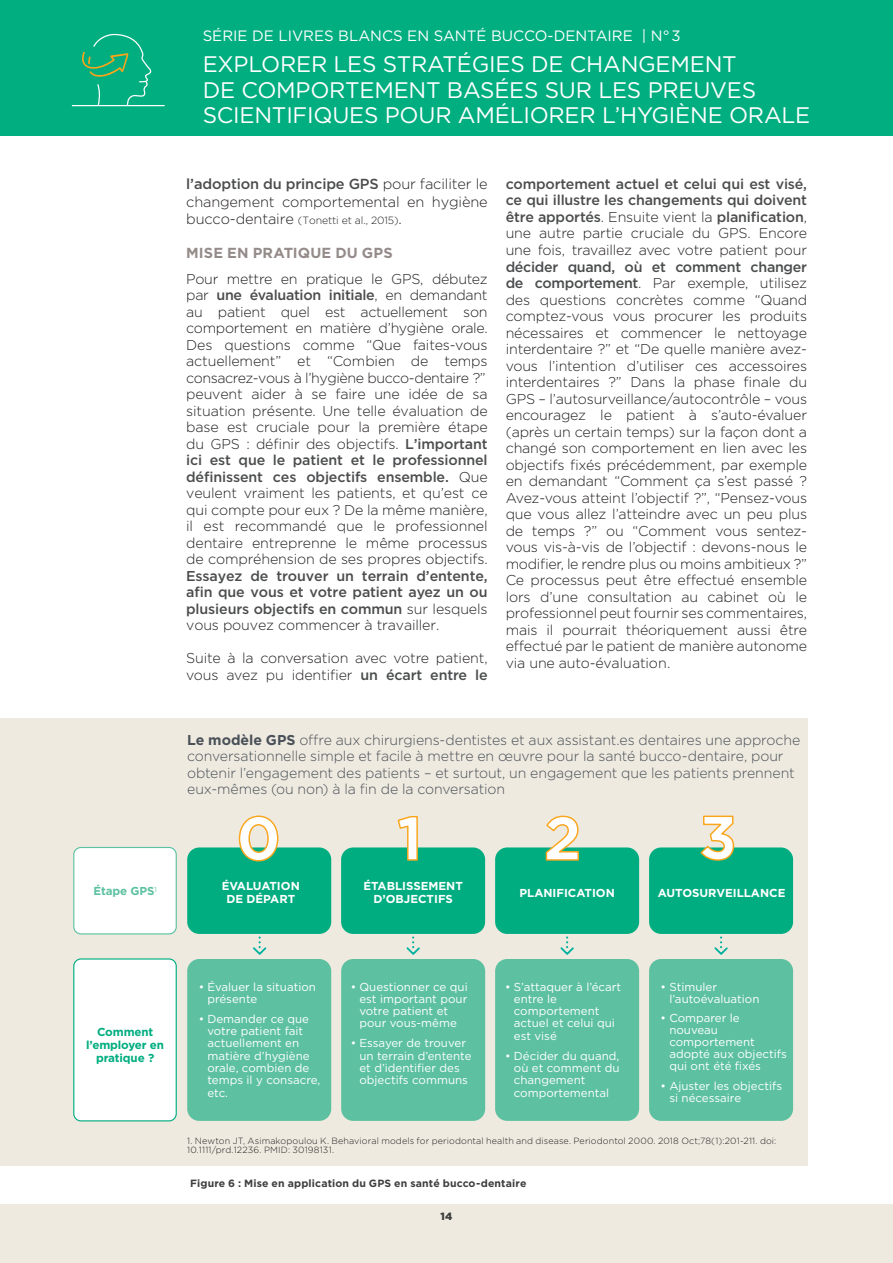
<style>
.page{position:relative;width:893px;height:1263px;background:#fff}
.page>*{position:absolute;margin:0;border:0;box-sizing:border-box;transform-origin:0 0}
.t1{font:22.5px/25.5px "Gotham";letter-spacing:-.01em;color:#fff}
.t2{font:15px "Gotham";color:#fff}
.t3{font:300 14.55px/17.4px "Gotham";letter-spacing:-.01em;color:#231f20}
.t4{font:700 14.55px "Gotham";letter-spacing:.005em;color:#958c8a}
.t5{font:300 14.25px/16.5px "Gotham";letter-spacing:-.01em;color:#231f20}
.t6{font:500 14.25px/16.5px "Gotham";letter-spacing:-.01em;color:#4b4c4d;text-align:justify}
.t7{font:300 14.25px/16.5px "Gotham";letter-spacing:-.005em;color:#495057}
.t8{font:11.55px/12.3px "Gotham";color:#fff}
.t9{font:700 11.55px/13px "Gotham";color:#fff;text-align:center}
.t10{font:700 11.55px/13px "Gotham";letter-spacing:-.01em;color:#00ad80;text-align:center}
.t11{font:700 11.55px "Gotham";letter-spacing:-.01em;color:#5dc1a1}
.t12{font:700 10.5px "Gotham";letter-spacing:.015em;color:#3e3e3f}
.t13{font:300 10.5px "Gotham";letter-spacing:-.01em;color:#231f20}
.t14{font:900 10.5px "Gotham";color:#3e3e3f}
.t15{font:300 9px/9px "Gotham";letter-spacing:.015em;color:#231f20}
.s1{font-weight:500;color:#4b4c4d}
.s2{font-size:14.55px}
.s3{font-weight:300;color:#231f20}
.s4{font-weight:700}
</style>
<div class="page">
<div style="left:0;top:719px;width:808px;height:447px;background:#efeae0"></div>
<svg style="left:253px;top:936px;width:14px;height:19px"></svg>
<svg style="left:406px;top:936px;width:14px;height:19px"></svg>
<svg style="left:560px;top:936px;width:14px;height:19px"></svg>
<svg style="left:714px;top:936px;width:14px;height:19px"></svg>
<div style="left:187px;top:847px;width:144px;height:87px;background:#00ad80;border-radius:12px"></div>
<div style="left:74px;top:847px;width:102px;height:87px;background:#fff;border-radius:7px"></div>
<div style="left:73px;top:847px;width:104px;height:87px;border:1px solid #5dc1a1;border-radius:7px"></div>
<div style="left:341px;top:847px;width:144px;height:87px;background:#00ad80;border-radius:12px"></div>
<div style="left:495px;top:847px;width:144px;height:87px;background:#00ad80;border-radius:12px"></div>
<div style="left:649px;top:847px;width:144px;height:87px;background:#00ad80;border-radius:12px"></div>
<div style="left:187px;top:959px;width:144px;height:162px;background:#5dc1a1;border-radius:12px"></div>
<div style="left:74px;top:959px;width:102px;height:162px;background:#fff;border-radius:7px"></div>
<div style="left:73px;top:958px;width:104px;height:163px;border:1px solid #00ad80;border-radius:7px"></div>
<div style="left:341px;top:959px;width:144px;height:162px;background:#5dc1a1;border-radius:12px"></div>
<div style="left:495px;top:959px;width:144px;height:162px;background:#5dc1a1;border-radius:12px"></div>
<div style="left:649px;top:959px;width:144px;height:162px;background:#5dc1a1;border-radius:12px"></div>
<svg style="left:545px;top:815px;width:35px;height:46px"></svg>
<svg style="left:699px;top:815px;width:36px;height:46px"></svg>
<svg style="left:238px;top:815px;width:41px;height:47px"></svg>
<svg style="left:397px;top:816px;width:22px;height:45px"></svg>
<div style="left:0;top:0;width:893px;height:136px;background:#00ae80"></div>
<hr style="left:72px;top:105px;width:92px;height:1px;background:#fff">
<svg style="left:82px;top:33px;width:71px;height:74px"></svg>
<div style="left:0;top:1204px;width:893px;height:59px;background:#efeae0"></div>
<p class="t2" style="left:203px;top:26px;width:480px">SÉRIE DE LIVRES BLANCS EN SANTÉ BUCCO-DENTAIRE | N° 3</p>
<h1 class="t1" style="left:203px;top:51px;width:609px">EXPLORER LES STRATÉGIES DE CHANGEMENT<br>DE COMPORTEMENT BASÉES SUR LES PREUVES<br>SCIENTIFIQUES POUR AMÉLIORER L’HYGIÈNE ORALE</h1>
<p class="t3" style="left:186px;top:175px;width:303px"><span class="s1">l’adoption du principe GPS</span> pour faciliter le changement comportemental en hygiène</p>
<p class="t13" style="left:186px;top:214px;width:217px"><span class="s2">bucco-dentaire</span> (Tonetti et al., 2015)<span class="s2">.</span></p>
<p class="t4" style="left:186px;top:243px;width:208px">MISE EN PRATIQUE DU GPS</p>
<p class="t5" style="left:186px;top:270px;width:303px">Pour mettre en pratique le GPS, débutez par <span class="s1">une évaluation initiale</span>, en demandant au patient quel est actuellement son comportement en matière d’hygiène orale.<br>Des questions comme “Que faites-vous actuellement” et “Combien de temps consacrez-vous à l’hygiène bucco-dentaire ?” peuvent aider à se faire une idée de sa situation présente. Une telle évaluation de base est cruciale pour la première étape du GPS : définir des objectifs. <span class="s1">L’important ici est que le patient et le professionnel définissent ces objectifs ensemble.</span> Que veulent vraiment les patients, et qu’est ce qui compte pour eux ? De la même manière, il est recommandé que le professionnel dentaire entreprenne le même processus de compréhension de ses propres objectifs.</p>
<p class="t6" style="left:186px;top:567px;width:303px">Essayez de trouver un terrain d’entente, afin que vous et votre patient ayez un ou plusieurs objectifs en commun <span class="s3">sur lesquels vous pouvez commencer à travailler.</span></p>
<p class="t5" style="left:186px;top:649px;width:303px">Suite à la conversation avec votre patient, vous avez pu identifier <span class="s1">un écart entre le</span></p>
<p class="t6" style="left:506px;top:175px;width:303px">comportement actuel et celui qui est visé, ce qui illustre les changements qui doivent être apportés<span class="s3">. Ensuite vient la</span> planification<span class="s3">, une autre partie cruciale du GPS. Encore une fois, travaillez avec votre patient pour</span></p>
<p class="t5" style="left:506px;top:258px;width:303px;text-align:justify"><span class="s1">décider quand, où et comment changer de comportement</span>. Par exemple, utilisez des questions concrètes comme “Quand comptez-vous vous procurer les produits nécessaires et commencer le nettoyage interdentaire ?” et “De quelle manière avez&shy;vous l’intention d’utiliser ces accessoires interdentaires ?” Dans la phase finale du GPS – l’autosurveillance/autocontrôle – vous encouragez le patient à s’auto-évaluer (après un certain temps) sur la façon dont a changé son comportement en lien avec les objectifs fixés précédemment, par exemple en demandant “Comment ça s’est passé ?<br>Avez-vous atteint l’objectif ?”, “Pensez-vous que vous allez l’atteindre avec un peu plus de temps ?” ou “Comment vous sentez&shy;vous vis-à-vis de l’objectif : devons-nous le modifier, le rendre plus ou moins ambitieux ?” Ce processus peut être effectué ensemble lors d’une consultation au cabinet où le professionnel peut fournir ses commentaires, mais il pourrait théoriquement aussi être effectué par le patient de manière autonome via une auto-évaluation.</p>
<p class="t7" style="left:187px;top:731px;width:615px"><span class="s4">Le modèle GPS</span> offre aux chirurgiens-dentistes et aux assistant.es dentaires une approche conversationnelle simple et facile à mettre en œuvre pour la santé bucco-dentaire, pour obtenir l’engagement des patients – et surtout, un engagement que les patients prennent eux-mêmes (ou non) à la fin de la conversation</p>
<p class="t11" style="left:94px;top:883px;width:65px">Étape GPS<sup>1</sup></p>
<p class="t9" style="left:363px;top:879px;width:101px">ÉTABLISSEMENT<br>D’OBJECTIFS</p>
<p class="t9" style="left:519px;top:887px;width:97px">PLANIFICATION</p>
<p class="t9" style="left:658px;top:886px;width:129px">AUTOSURVEILLANCE</p>
<p class="t9" style="left:222px;top:879px;width:80px">ÉVALUATION<br>DE DÉPART</p>
<p class="t10" style="left:86px;top:1025px;width:79px">Comment l’employer en pratique ?</p>
<p class="t8" style="left:207px;top:980px;width:110px;text-indent:-9px">• Évaluer la situation présente</p>
<p class="t8" style="left:207px;top:1012px;width:114px;text-indent:-9px">• Demander ce que votre patient fait actuellement en matière d’hygiène orale, combien de temps il y consacre, etc.</p>
<p class="t8" style="left:359px;top:980px;width:110px;text-indent:-9px">• Questionner ce qui est important pour votre patient et pour vous-même</p>
<p class="t8" style="left:359px;top:1037px;width:114px;text-indent:-9px">• Essayer de trouver un terrain d’entente et d’identifier des objectifs communs</p>
<p class="t8" style="left:514px;top:980px;width:109px;text-indent:-9px">• S’attaquer à l’écart entre le comportement actuel et celui qui est visé</p>
<p class="t8" style="left:514px;top:1049px;width:107px;text-indent:-9px">• Décider du quand, où et comment du changement comportemental</p>
<p class="t8" style="left:669px;top:980px;width:92px;text-indent:-9px">• Stimuler l’autoévaluation</p>
<p class="t8" style="left:669px;top:1012px;width:119px;text-indent:-9px">• Comparer le nouveau comportement adopté aux objectifs qui ont été fixés</p>
<p class="t8" style="left:669px;top:1080px;width:114px;text-indent:-9px">• Ajuster les objectifs si nécessaire</p>
<p class="t15" style="left:187px;top:1136px;width:591px">1. Newton JT, Asimakopoulou K. Behavioral models for periodontal health and disease. Periodontol 2000. 2018 Oct;78(1):201-211. doi:<br>10.1111/prd.12236. PMID: 30198131.</p>
<p class="t12" style="left:190px;top:1176px;width:338px">Figure 6 : Mise en application du GPS en santé bucco-dentaire</p>
<p class="t14" style="left:441px;top:1209px;width:13px">14</p>
</div>
